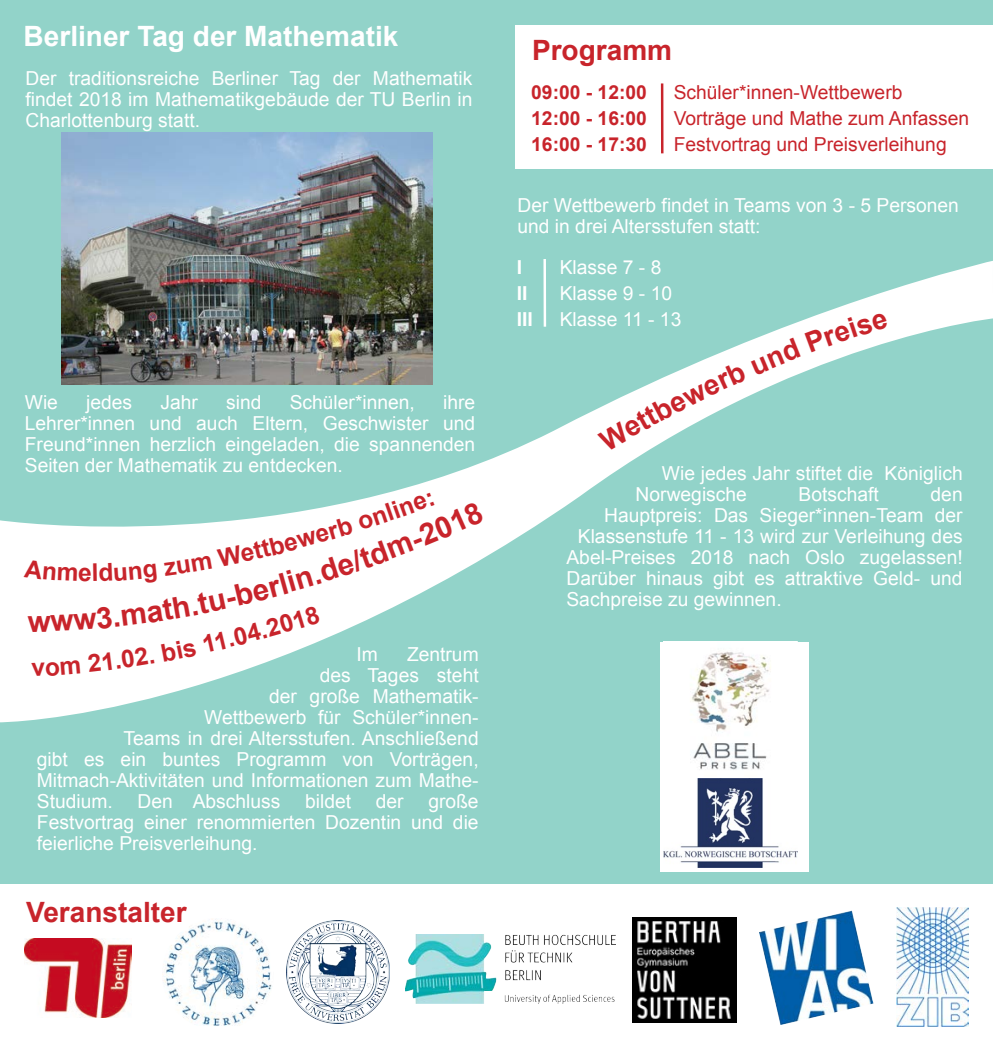
<style>
.page{position:relative;width:993px;height:1052px;background:#fff}
.page>*{position:absolute;margin:0;border:0;box-sizing:border-box;transform-origin:0 0}
.t1{font:700 28px "Arial";color:#fff}
.t2{font:700 28px "Arial";color:#c8242b}
.t3{font:700 24.5px "Arial";color:#c8242b}
.t4{font:19.25px/21px "Arial";color:#fff;text-align:justify}
.t5{font:19.25px "Arial";color:#c8242b}
.t6{font:700 19.25px "Arial";color:#c8242b}
.t7{font:700 19.25px "Arial";color:#fff}
</style>
<div class="page">
<div style="left:0;top:0;width:992px;height:1052px;background:#92d3c9"></div>
<svg style="left:0;top:261px;width:992px;height:461px"></svg>
<div style="left:515px;top:25px;width:477px;height:144px;background:#fff"></div>
<div style="left:659px;top:641px;width:149px;height:230px;background:#fff"></div>
<div style="left:0;top:884px;width:992px;height:168px;background:#fff"></div>
<img style="left:405px;top:934px;width:210px;height:69px">
<img style="left:25px;top:938px;width:106px;height:79px">
<img style="left:287px;top:921px;width:102px;height:102px">
<img style="left:632px;top:917px;width:104px;height:105px">
<img style="left:759px;top:911px;width:113px;height:113px">
<img style="left:896px;top:907px;width:71px;height:119px">
<img style="left:162px;top:919px;width:110px;height:107px">
<hr style="left:543px;top:259px;width:3px;height:68px;background:#fff">
<hr style="left:660px;top:83px;width:3px;height:70px;background:#c8242b">
<img style="left:61px;top:133px;width:371px;height:252px">
<img style="left:663px;top:778px;width:134px;height:90px">
<img style="left:690px;top:651px;width:81px;height:119px">
<svg style="left:24px;top:492px;width:460px;height:184px"></svg>
<svg style="left:597px;top:312px;width:291px;height:139px"></svg>
<h1 class="t1" style="left:24px;top:17px;width:376px">Berliner Tag der Mathematik</h1>
<p class="t4" style="left:26px;top:67px;width:448px">Der traditionsreiche Berliner Tag der Mathematik findet 2018 im Mathematikgebäude der TU Berlin in Charlottenburg statt.</p>
<p class="t4" style="left:25px;top:391px;width:35px">Wie</p>
<p class="t4" style="left:86px;top:391px;width:48px">jedes</p>
<p class="t4" style="left:160px;top:391px;width:39px">Jahr</p>
<p class="t4" style="left:226px;top:391px;width:37px">sind</p>
<p class="t4" style="left:289px;top:391px;width:127px">Schüler*innen,</p>
<p class="t4" style="left:25px;top:391px;width:452px;text-indent:418px">ihre Lehrer*innen und auch Eltern, Geschwister und Freund*innen herzlich eingeladen, die spannenden Seiten der Mathematik zu entdecken.</p>
<p class="t3" style="left:78px;top:556px;width:15px">e</p>
<p class="t4" style="left:356px;top:643px;width:23px">Im</p>
<p class="t4" style="left:407px;top:643px;width:73px">Zentrum</p>
<p class="t4" style="left:320px;top:664px;width:160px">des Tages steht</p>
<p class="t4" style="left:269px;top:685px;width:211px">der große Mathematik-</p>
<p class="t4" style="left:204px;top:706px;width:276px">Wettbewerb für Schüler*innen-</p>
<p class="t4" style="left:124px;top:727px;width:356px">Teams in drei Altersstufen. Anschließend</p>
<p class="t4" style="left:37px;top:748px;width:443px">gibt es ein buntes Programm von Vorträgen,</p>
<p class="t4" style="left:37px;top:769px;width:443px">Mitmach-Aktivitäten und Informationen zum Mathe-</p>
<p class="t4" style="left:37px;top:790px;width:77px">Studium.</p>
<p class="t4" style="left:137px;top:790px;width:144px">Den Abschluss</p>
<p class="t4" style="left:305px;top:790px;width:48px">bildet</p>
<p class="t4" style="left:376px;top:790px;width:29px">der</p>
<p class="t4" style="left:37px;top:790px;width:443px;text-indent:391px">große Festvortrag einer renommierten Dozentin und die feierliche Preisverleihung.</p>
<h1 class="t2" style="left:26px;top:893px;width:162px">Veranstalter</h1>
<h1 class="t2" style="left:532px;top:32px;width:142px">Programm</h1>
<p class="t6" style="left:531px;top:79px;width:117px">09:00 - 12:00</p>
<p class="t5" style="left:673px;top:79px;width:230px">Schüler*innen-Wettbewerb</p>
<p class="t6" style="left:531px;top:106px;width:117px">12:00 - 16:00</p>
<p class="t5" style="left:673px;top:106px;width:297px">Vorträge und Mathe zum Anfassen</p>
<p class="t6" style="left:531px;top:132px;width:117px">16:00 - 17:30</p>
<p class="t5" style="left:673px;top:132px;width:274px">Festvortrag und Preisverleihung</p>
<p class="t4" style="left:517px;top:195px;width:443px">Der Wettbewerb findet in Teams von 3 - 5 Personen und in drei Altersstufen statt:</p>
<p class="t7" style="left:516px;top:254px;width:7px">I</p>
<p class="t4" style="left:559px;top:257px;width:103px">Klasse 7 - 8</p>
<p class="t7" style="left:516px;top:280px;width:12px">II</p>
<p class="t4" style="left:559px;top:283px;width:114px">Klasse 9 - 10</p>
<p class="t7" style="left:516px;top:307px;width:18px">III</p>
<p class="t4" style="left:559px;top:309px;width:123px">Klasse 11 - 13</p>
<p class="t4" style="left:635px;top:463px;width:328px;text-indent:26px">Wie jedes Jahr stiftet die Königlich<br>Norwegische</p>
<p class="t4" style="left:798px;top:484px;width:82px">Botschaft</p>
<p class="t4" style="left:930px;top:484px;width:34px">den</p>
<p class="t4" style="left:604px;top:505px;width:360px">Hauptpreis: Das Sieger*innen-Team der</p>
<p class="t4" style="left:577px;top:526px;width:386px">Klassenstufe 11 - 13 wird zur Verleihung des</p>
<p class="t4" style="left:566px;top:547px;width:397px">Abel-Preises 2018 nach Oslo zugelassen!</p>
<p class="t4" style="left:566px;top:568px;width:397px">Darüber hinaus gibt es attraktive Geld- und</p>
<p class="t4" style="left:566px;top:589px;width:217px">Sachpreise zu gewinnen.</p>
</div>
